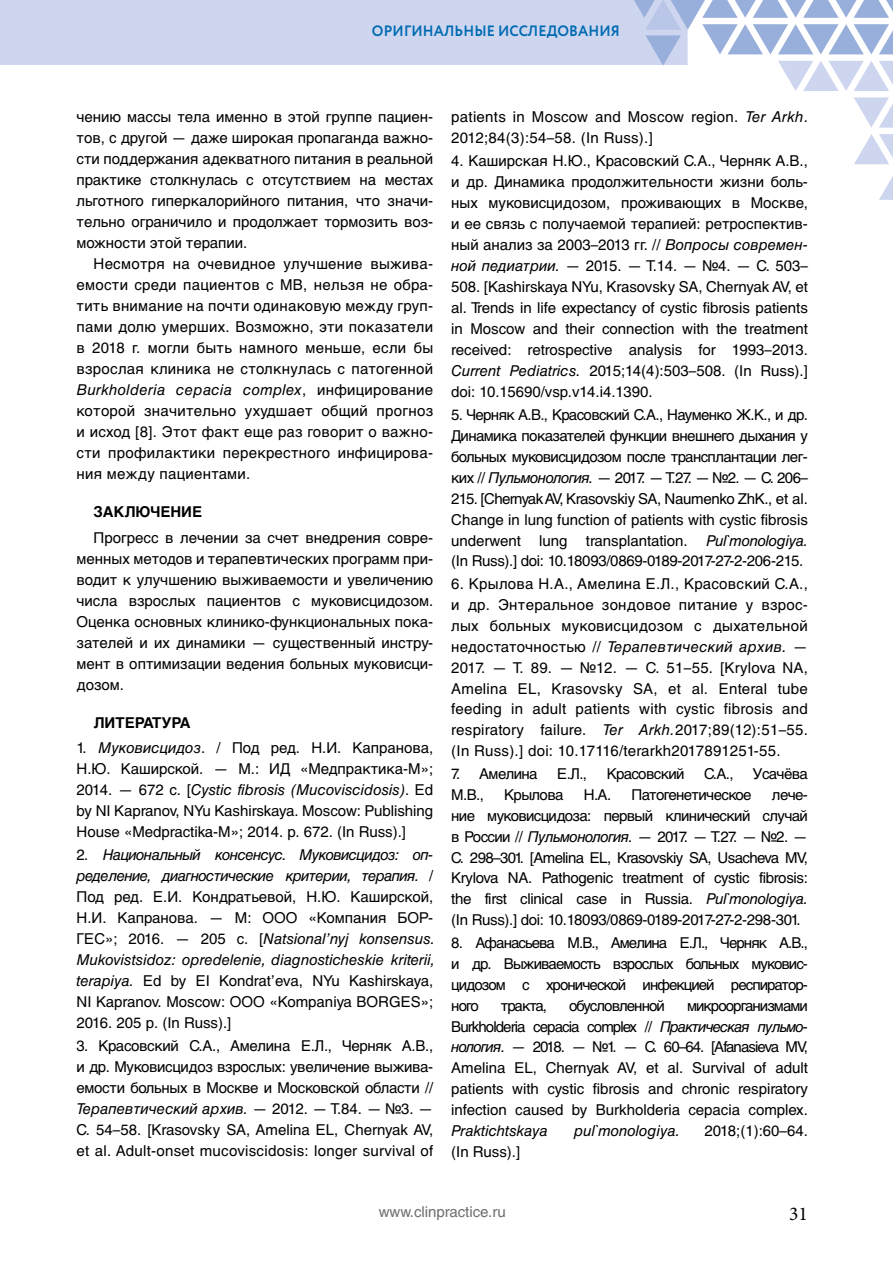
<style>
.page{position:relative;width:893px;height:1263px;background:#fff}
.page>*{position:absolute;margin:0;border:0;box-sizing:border-box;transform-origin:0 0}
.t1{font:19.5px "Minion Pro";color:#000}
.t2{font:15px/21px "Helvetica Cyrillic";color:#000;text-align:justify}
.t3{font:15px/21px "Helvetica Cyrillic";letter-spacing:.02em;color:#000}
.t4{font:15px "Helvetica Cyrillic";letter-spacing:-.04em;color:#000}
.t5{font:italic 15px "Helvetica Cyrillic";color:#000}
.t6{font:700 15px "Circe";letter-spacing:.01em;color:#006ab3;scale:.95 1}
.t7{font:700 15px "Helvetica Cyrillic";color:#000}
.t8{font:15px "Helvetica Cyrillic";color:#706f6f}
.t9{font:15px "Helvetica Cyrillic";letter-spacing:-.06em;color:#000}
.s1{font-style:italic}
</style>
<div class="page">
<svg style="left:854px;top:97px;width:39px;height:31px"></svg>
<svg style="left:854px;top:134px;width:39px;height:30px"></svg>
<svg style="left:879px;top:176px;width:14px;height:24px"></svg>
<svg style="left:0;top:0;width:893px;height:91px"></svg>
<p class="t6" style="left:372px;top:21px;width:263px">ОРИГИНАЛЬНЫЕ ИССЛЕДОВАНИЯ</p>
<p class="t2" style="left:77px;top:107px;width:358px">чению массы тела именно в этой группе пациен&shy;тов, с другой — даже широкая пропаганда важно&shy;сти поддержания адекватного питания в реальной практике столкнулась с отсутствием на местах льготного гиперкалорийного питания, что значи&shy;тельно ограничило и продолжает тормозить воз&shy;можности этой терапии.</p>
<p class="t2" style="left:77px;top:254px;width:358px;text-indent:17px">Несмотря на очевидное улучшение выжива&shy;емости среди пациентов с МВ, нельзя не обра&shy;тить внимание на почти одинаковую между груп&shy;пами долю умерших. Возможно, эти показатели в 2018 г. могли быть намного меньше, если бы взрослая клиника не столкнулась с патогенной <span class="s1">Burkholderia cepacia complex</span>, инфицирование которой значительно ухудшает общий прогноз и исход [8]. Этот факт еще раз говорит о важно&shy;сти профилактики перекрестного инфицирова&shy;ния между пациентами.</p>
<p class="t7" style="left:94px;top:503px;width:110px">ЗАКЛЮЧЕНИЕ</p>
<p class="t2" style="left:77px;top:527px;width:358px;text-indent:17px">Прогресс в лечении за счет внедрения совре&shy;менных методов и терапевтических программ при&shy;водит к улучшению выживаемости и увеличению числа взрослых пациентов с муковисцидозом.<br>Оценка основных клинико-функциональных пока&shy;зателей и их динамики — существенный инстру&shy;мент в оптимизации ведения больных муковисци&shy;дозом.</p>
<p class="t7" style="left:94px;top:714px;width:99px">ЛИТЕРАТУРА</p>
<p class="t2" style="left:77px;top:737px;width:358px">1. <span class="s1">Муковисцидоз</span>. / Под ред. Н.И. Капранова, Н.Ю. Каширской. — M.: ИД «Медпрактика-М»; 2014. — 672 с. [<span class="s1">Cystic fibrosis (Mucoviscidosis)</span>. Ed by NI Kapranov, NYu Kashirskaya. Moscow: Publishing House «Medpractika-M»; 2014. p. 672. (In Russ).]</p>
<p class="t2" style="left:77px;top:844px;width:360px;text-align:left">2. <span class="s1">Национальный консенсус. Муковисцидоз: оп&shy;ределение, диагностические критерии, терапия.</span> / Под ред. Е.И. Кондратьевой, Н.Ю. Каширской, Н.И. Капранова. — М: ООО «Компания БОР-ГЕС»; 2016. — 205 с. [<span class="s1">Natsional’nyj konsensus.<br>Mukovistsidoz: opredelenie, diagnosticheskie kriterii, terapiya.</span> Ed by EI Kondrat’evа, NYu Kashirskaya, NI Kapranov. Moscow: OOO «Kompaniya BORGES»; 2016. 205 р. (In Russ).]</p>
<p class="t2" style="left:77px;top:1035px;width:358px">3. Красовский С.А., Амелина Е.Л., Черняк А.В., и др. Муковисцидоз взрослых: увеличение выжива&shy;емости больных в Москве и Московской области // <span class="s1">Терапевтический архив.</span> — 2012. — Т.84. — №3. — С. 54–58. [Krasovsky SA, Amelina EL, Chernyak AV, et al. Adult-onset mucoviscidosis: longer survival of</p>
<p class="t3" style="left:451px;top:107px;width:358px">patients in Moscow and Moscow region. <span class="s1">Ter Arkh</span>.<br>2012;84(3):54–58. (In Russ).]</p>
<p class="t2" style="left:451px;top:151px;width:358px">4. Каширская Н.Ю., Красовский С.А., Черняк А.В., и др. Динамика продолжительности жизни боль&shy;ных муковисцидозом, проживающих в Москве, и ее связь с получаемой терапией: ретроспектив&shy;ный анализ за 2003–2013 гг. // <span class="s1">Вопросы современ&shy;ной педиатрии.</span> — 2015. — Т.14. — №4. — С. 503– 508. [Kashirskaya NYu, Krasovsky SA, Chernyak AV, et al. Trends in life expectancy of cystic fibrosis patients in Moscow and their connection with the treatment received: retrospective analysis for 1993–2013.<br><span class="s1">Current Pediatrics.</span> 2015;14(4):503–508. (In Russ).] doi: 10.15690/vsp.v14.i4.1390.</p>
<p class="t2" style="left:451px;top:405px;width:358px">5. Черняк А.В., Красовский С.А., Науменко Ж.К., и др.<br>Динамика показателей функции внешнего дыхания у больных муковисцидозом после трансплантации лег&shy;ких // <span class="s1">Пульмонология.</span> — 2017. — Т.27. — №2. — С. 206– 215. [Chernyak AV, Krasovskiy SA, Naumenko ZhK., et al.<br>Change in lung function of patients with cystic fibrosis underwent lung transplantation. <span class="s1">Pul`monologiya. </span>(In Russ).] doi: 10.18093/0869-0189-2017-27-2-206-215.</p>
<p class="t2" style="left:451px;top:574px;width:358px">6. Крылова Н.А., Амелина Е.Л., Красовский С.А., и др. Энтеральное зондовое питание у взрос&shy;лых больных муковисцидозом с дыхательной недостаточностью // <span class="s1">Терапевтический архив.</span> — 2017. — Т. 89. — №12. — С. 51–55. [Krylova NA, Amelina EL, Krasovsky SA, et al. Enteral tube feeding in adult patients with cystic fibrosis and respiratory failure. <span class="s1">Ter Arkh.</span>2017;89(12):51–55. (In Russ).] doi: 10.17116/terarkh2017891251-55.</p>
<p class="t4" style="left:451px;top:765px;width:88px">7. Амелина</p>
<p class="t2" style="left:557px;top:763px;width:31px">Е.Л.,</p>
<p class="t4" style="left:607px;top:765px;width:79px">Красовский</p>
<p class="t2" style="left:704px;top:763px;width:31px">С.А.,</p>
<p class="t4" style="left:753px;top:765px;width:57px">Усачёва</p>
<p class="t2" style="left:451px;top:784px;width:34px">М.В.,</p>
<p class="t4" style="left:504px;top:786px;width:61px">Крылова</p>
<p class="t2" style="left:584px;top:784px;width:29px">Н.А.</p>
<p class="t4" style="left:632px;top:786px;width:122px">Патогенетическое</p>
<p class="t2" style="left:451px;top:784px;width:358px;text-indent:321px">лече&shy;ние муковисцидоза: первый клинический случай в России // <span class="s1">Пульмонология.</span> — 2017. — Т.27. — №2. — С. 298–301. [Amelina EL, Krasovskiy SA, Usacheva MV, Krylova NA. Pathogenic treatment of cystic fibrosis: the first clinical case in Russia. <span class="s1">Pul`monologiya. </span>(In Russ).] doi: 10.18093/0869-0189-2017-27-2-298-301.</p>
<p class="t2" style="left:451px;top:932px;width:358px">8. Афанасьева М.В., Амелина Е.Л., Черняк А.В., и др. Выживаемость взрослых больных муковис&shy;цидозом с хронической инфекцией респиратор&shy;ного</p>
<p class="t2" style="left:501px;top:995px;width:48px">тракта,</p>
<p class="t9" style="left:569px;top:997px;width:97px">обусловленной</p>
<p class="t2" style="left:451px;top:995px;width:358px;text-indent:236px">микроорганизмами Burkholderia cepacia complex // <span class="s1">Практическая пульмо&shy;нология</span>. — 2018. — №1. — С. 60–64. [Afanasieva MV, Amelina EL, Chernyak AV, et al. Survival of adult patients with cystic fibrosis and chronic respiratory infection caused by Burkholderia cepacia complex.</p>
<p class="t5" style="left:451px;top:1122px;width:98px">Praktichtskaya</p>
<p class="t5" style="left:574px;top:1122px;width:107px">pul`monologiya.</p>
<p class="t2" style="left:705px;top:1120px;width:105px">2018;(1):60–64.</p>
<p class="t2" style="left:451px;top:1141px;width:71px">(In Russ).]</p>
<p class="t8" style="left:379px;top:1203px;width:128px">www.clinpractice.ru</p>
<h1 class="t1" style="left:789px;top:1200px;width:20px">31</h1>
</div>
